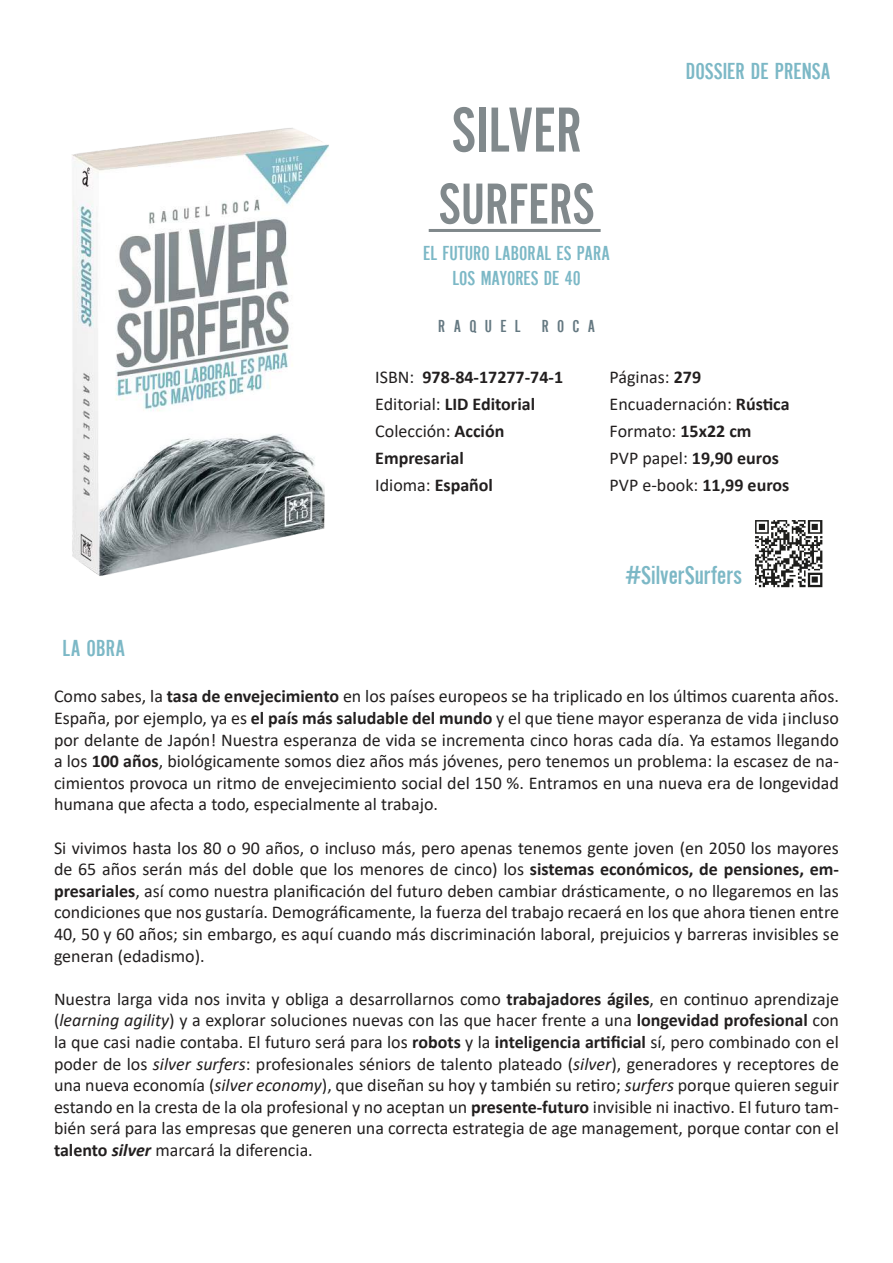
<style>
.page{position:relative;width:893px;height:1263px;background:#fff}
.page>*{position:absolute;margin:0;border:0;box-sizing:border-box;transform-origin:0 0}
.t1{font:66px "Alternate Gothic EF No Two";color:#81898c}
.t2{font:60px "Alternate Gothic EF No Two";color:#81898c}
.t3{font:27px "Alternate Gothic EF No Two";color:#7cb8c6}
.t4{font:24px "Alternate Gothic EF No Two";color:#7cb8c6}
.t5{font:21px/25.2px "Alternate Gothic EF No Two";color:#7cb8c6;text-align:center}
.t6{font:18px/21.6px "Calibri";color:#221f1f;text-align:justify}
.t7{font:700 18px/27px "Calibri";color:#221f1f}
.t8{font:18px "Alternate Gothic EF No Two";letter-spacing:.46em;color:#647881}
.s1{font-weight:400}
.s2{font-weight:700}
.s3{font-style:italic}
.s4{font-weight:700;font-style:italic}
</style>
<div class="page">
<img style="left:72px;top:128px;width:257px;height:448px">
<hr style="left:429px;top:229px;width:172px;height:3px;background:#80888b">
<img style="left:755px;top:520px;width:68px;height:68px">
<h3 class="t4" style="left:686px;top:59px;width:146px">DOSSIER DE PRENSA</h3>
<h1 class="t1" style="left:452px;top:99px;width:132px">SILVER</h1>
<h2 class="t2" style="left:439px;top:176px;width:158px">SURFERS</h2>
<p class="t5" style="left:423px;top:240px;width:188px">EL FUTURO LABORAL ES PARA<br>LOS MAYORES DE 40</p>
<p class="t8" style="left:438px;top:317px;width:158px">RAQUEL ROCA</p>
<p class="t7" style="left:375px;top:365px;width:189px"><span class="s1">ISBN:</span> 978-84-17277-74-1<br><span class="s1">Editorial:</span> LID Editorial<br><span class="s1">Colección:</span> Acción<br>Empresarial<br><span class="s1">Idioma:</span> Español</p>
<p class="t6" style="left:610px;top:365px;width:181px;line-height:27px;text-align:left">Páginas: <span class="s2">279<br></span>Encuadernación: <span class="s2">Rústica<br></span>Formato: <span class="s2">15x22 cm<br></span>PVP papel: <span class="s2">19,90 euros<br></span>PVP e-book: <span class="s2">11,99 euros</span></p>
<h3 class="t4" style="left:63px;top:637px;width:64px">LA OBRA</h3>
<h3 class="t3" style="left:625px;top:562px;width:118px">#SilverSurfers</h3>
<p class="t6" style="left:54px;top:687px;width:786px">Como sabes, la <span class="s2">tasa de envejecimiento</span> en los países europeos se ha triplicado en los últimos cuarenta años.<br>España, por ejemplo, ya es <span class="s2">el país más saludable del mundo</span> y el que tiene mayor esperanza de vida ¡incluso por delante de Japón! Nuestra esperanza de vida se incrementa cinco horas cada día. Ya estamos llegando a los <span class="s2">100 años</span>, biológicamente somos diez años más jóvenes, pero tenemos un problema: la escasez de na&shy;cimientos provoca un ritmo de envejecimiento social del 150 %. Entramos en una nueva era de longevidad humana que afecta a todo, especialmente al trabajo.</p>
<p class="t6" style="left:54px;top:836px;width:786px">Si vivimos hasta los 80 o 90 años, o incluso más, pero apenas tenemos gente joven (en 2050 los mayores de 65 años serán más del doble que los menores de cinco) los <span class="s2">sistemas económicos, de pensiones, em&shy;presariales</span>, así como nuestra planificación del futuro deben cambiar drásticamente, o no llegaremos en las condiciones que nos gustaría. Demográficamente, la fuerza del trabajo recaerá en los que ahora tienen entre 40, 50 y 60 años; sin embargo, es aquí cuando más discriminación laboral, prejuicios y barreras invisibles se generan (edadismo).</p>
<p class="t6" style="left:54px;top:987px;width:786px">Nuestra larga vida nos invita y obliga a desarrollarnos como <span class="s2">trabajadores ágiles</span>, en continuo aprendizaje (<span class="s3">learning agility</span>) y a explorar soluciones nuevas con las que hacer frente a una <span class="s2">longevidad profesional</span> con la que casi nadie contaba. El futuro será para los <span class="s2">robots</span> y la <span class="s2">inteligencia artificial</span> sí, pero combinado con el poder de los <span class="s3">silver surfers</span>: profesionales séniors de talento plateado (<span class="s3">silver</span>), generadores y receptores de una nueva economía (<span class="s3">silver economy</span>), que diseñan su hoy y también su retiro; <span class="s3">surfers</span> porque quieren seguir estando en la cresta de la ola profesional y no aceptan un <span class="s2">presente-futuro</span> invisible ni inactivo. El futuro tam&shy;bién será para las empresas que generen una correcta estrategia de age management, porque contar con el <span class="s2">talento</span> <span class="s4">silver</span> marcará la diferencia.</p>
</div>
